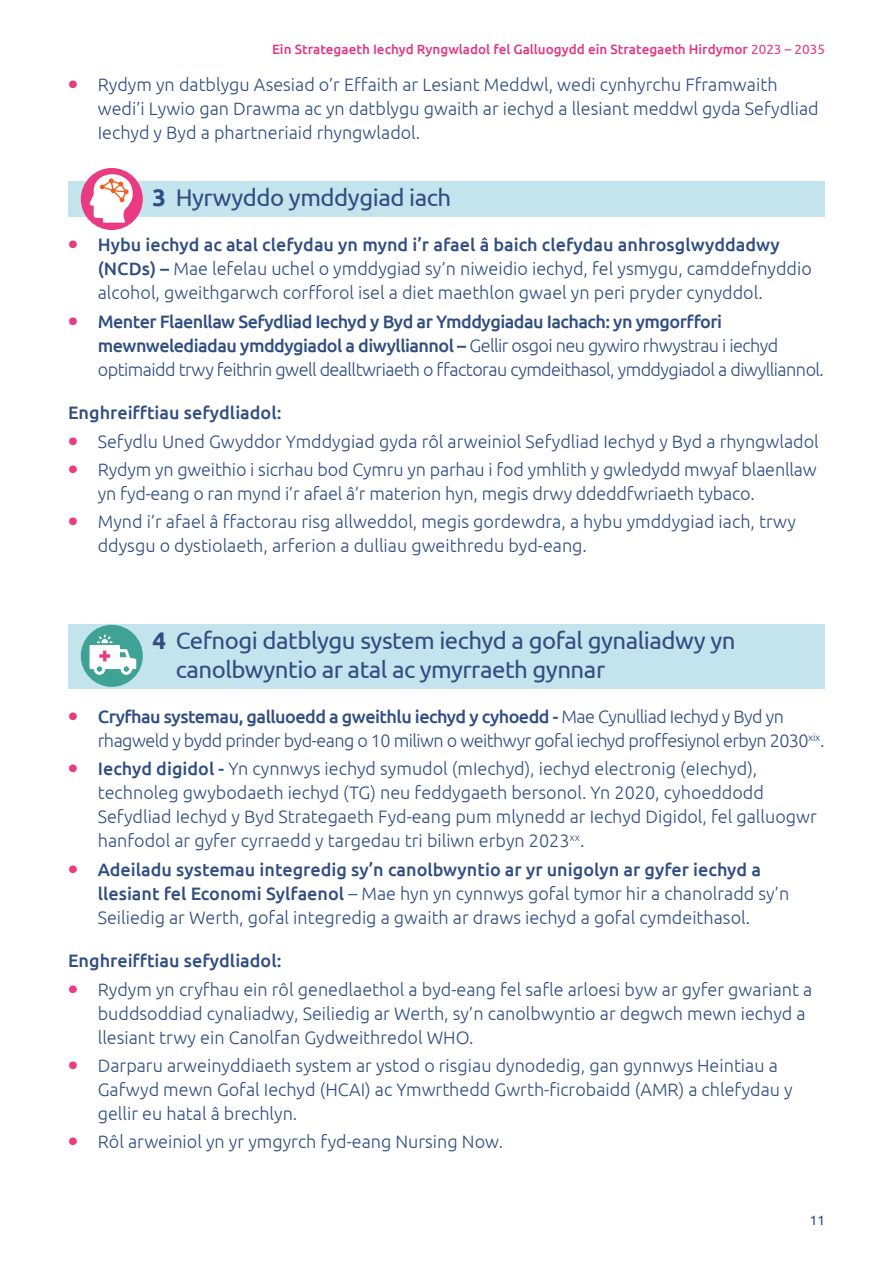
<style>
.page{position:relative;width:893px;height:1263px;background:#fff}
.page>*{position:absolute;margin:0;border:0;box-sizing:border-box;transform-origin:0 0}
.Examples_head{font:24px/28.5px "Ubuntu";letter-spacing:-.02em;color:#304e82}
.t1{font:300 18px/24px "Ubuntu";color:#304e82}
.t2{font:300 18px/24px "Ubuntu";letter-spacing:-.03em;color:#304e82}
.t3{font:500 18px "Ubuntu";color:#304e82}
.t4{font:500 13.5px "Ubuntu";color:#e13983}
.t5{font:13.5px "Ubuntu";color:#304e82}
.s1{font-weight:400}
.s2{font-weight:700;font-size:27px;color:#e83b82}
.s3{font-weight:700}
.s4{font-weight:500}
</style>
<div class="page">
<div style="left:68px;top:181px;width:757px;height:36px;background:#c3e4ed"></div>
<div style="left:68px;top:624px;width:757px;height:65px;background:#c3e4ed"></div>
<div style="left:81px;top:168px;width:62px;height:62px;background:#e83b82;border-radius:50%"></div>
<svg style="left:90px;top:173px;width:44px;height:50px"></svg>
<div style="left:81px;top:625px;width:62px;height:62px;background:#3ea294;border-radius:50%"></div>
<svg style="left:90px;top:634px;width:46px;height:41px"></svg>
<p class="t4" style="left:272px;top:40px;width:554px">Ein Strategaeth Iechyd Ryngwladol fel Galluogydd ein Strategaeth Hirdymor <span class="s1">2023 – 2035</span></p>
<p class="t1" style="left:98px;top:72px;width:722px;text-indent:-30px"><span class="s2">•</span> Rydym yn datblygu Asesiad o’r Effaith ar Lesiant Meddwl, wedi cynhyrchu Fframwaith wedi’i Lywio gan Drawma ac yn datblygu gwaith ar iechyd a llesiant meddwl gyda Sefydliad<br>Iechyd y Byd a phartneriaid rhyngwladol.</p>
<p class="Examples_head" style="left:152px;top:182px;width:300px"><span class="s3">3</span> Hyrwyddo ymddygiad iach</p>
<p class="t1" style="left:98px;top:232px;width:715px;text-indent:-30px"><span class="s2">•</span> <span class="s4">Hybu iechyd ac atal clefydau yn mynd i’r afael â baich clefydau anhrosglwyddadwy (NCDs) –</span> Mae lefelau uchel o ymddygiad sy’n niweidio iechyd, fel ysmygu, camddefnyddio alcohol, gweithgarwch corfforol isel a diet maethlon gwael yn peri pryder cynyddol.</p>
<p class="t2" style="left:98px;top:309px;width:728px;text-indent:-30px"><span class="s2">•</span> <span class="s4">Menter Flaenllaw Sefydliad Iechyd y Byd ar Ymddygiadau Iachach: yn ymgorffori mewnwelediadau ymddygiadol a diwylliannol –</span> Gellir osgoi neu gywiro rhwystrau i iechyd optimaidd trwy feithrin gwell dealltwriaeth o ffactorau cymdeithasol, ymddygiadol a diwylliannol.</p>
<p class="t3" style="left:68px;top:401px;width:215px">Enghreifftiau sefydliadol:</p>
<p class="t1" style="left:68px;top:429px;width:752px"><span class="s2">•</span> Sefydlu Uned Gwyddor Ymddygiad gyda rôl arweiniol Sefydliad Iechyd y Byd a rhyngwladol</p>
<p class="t1" style="left:98px;top:457px;width:720px;text-indent:-30px"><span class="s2">•</span> Rydym yn gweithio i sicrhau bod Cymru yn parhau i fod ymhlith y gwledydd mwyaf blaenllaw yn fyd-eang o ran mynd i’r afael â’r materion hyn, megis drwy ddeddfwriaeth tybaco.</p>
<p class="t1" style="left:98px;top:509px;width:700px;text-indent:-30px"><span class="s2">•</span> Mynd i’r afael â ffactorau risg allweddol, megis gordewdra, a hybu ymddygiad iach, trwy ddysgu o dystiolaeth, arferion a dulliau gweithredu byd-eang.</p>
<p class="Examples_head" style="left:176px;top:626px;width:561px;text-indent:-23px"><span class="s3">4</span> Cefnogi datblygu system iechyd a gofal gynaliadwy yn canolbwyntio ar atal ac ymyrraeth gynnar</p>
<p class="t2" style="left:98px;top:704px;width:728px;text-indent:-30px"><span class="s2">•</span> <span class="s4">Cryfhau systemau, galluoedd a gweithlu iechyd y cyhoedd -</span> Mae Cynulliad Iechyd y Byd yn rhagweld y bydd prinder byd-eang o 10 miliwn o weithwyr gofal iechyd proffesiynol erbyn 2030<sup>xix</sup>.</p>
<p class="t1" style="left:98px;top:756px;width:720px;text-indent:-30px"><span class="s2">•</span> <span class="s4">Iechyd digidol -</span> Yn cynnwys iechyd symudol (mIechyd), iechyd electronig (eIechyd), technoleg gwybodaeth iechyd (TG) neu feddygaeth bersonol. Yn 2020, cyhoeddodd Sefydliad Iechyd y Byd Strategaeth Fyd-eang pum mlynedd ar Iechyd Digidol, fel galluogwr hanfodol ar gyfer cyrraedd y targedau tri biliwn erbyn 2023<sup>xx</sup>.</p>
<p class="t1" style="left:98px;top:857px;width:693px;text-indent:-30px"><span class="s2">•</span> <span class="s4">Adeiladu systemau integredig sy’n canolbwyntio ar yr unigolyn ar gyfer iechyd a llesiant fel Economi Sylfaenol</span> – Mae hyn yn cynnwys gofal tymor hir a chanolradd sy’n<br>Seiliedig ar Werth, gofal integredig a gwaith ar draws iechyd a gofal cymdeithasol.</p>
<p class="t3" style="left:68px;top:949px;width:215px">Enghreifftiau sefydliadol:</p>
<p class="t1" style="left:98px;top:977px;width:716px;text-indent:-30px"><span class="s2">•</span> Rydym yn cryfhau ein rôl genedlaethol a byd-eang fel safle arloesi byw ar gyfer gwariant a buddsoddiad cynaliadwy, Seiliedig ar Werth, sy’n canolbwyntio ar degwch mewn iechyd a llesiant trwy ein Canolfan Gydweithredol WHO.</p>
<p class="t1" style="left:98px;top:1053px;width:696px;text-indent:-30px"><span class="s2">•</span> Darparu arweinyddiaeth system ar ystod o risgiau dynodedig, gan gynnwys Heintiau a<br>Gafwyd mewn Gofal Iechyd (HCAI) ac Ymwrthedd Gwrth-ficrobaidd (AMR) a chlefydau y gellir eu hatal â brechlyn.</p>
<p class="t1" style="left:68px;top:1129px;width:437px"><span class="s2">•</span> Rôl arweiniol yn yr ymgyrch fyd-eang Nursing Now.</p>
<p class="t5" style="left:810px;top:1212px;width:17px">11</p>
</div>
